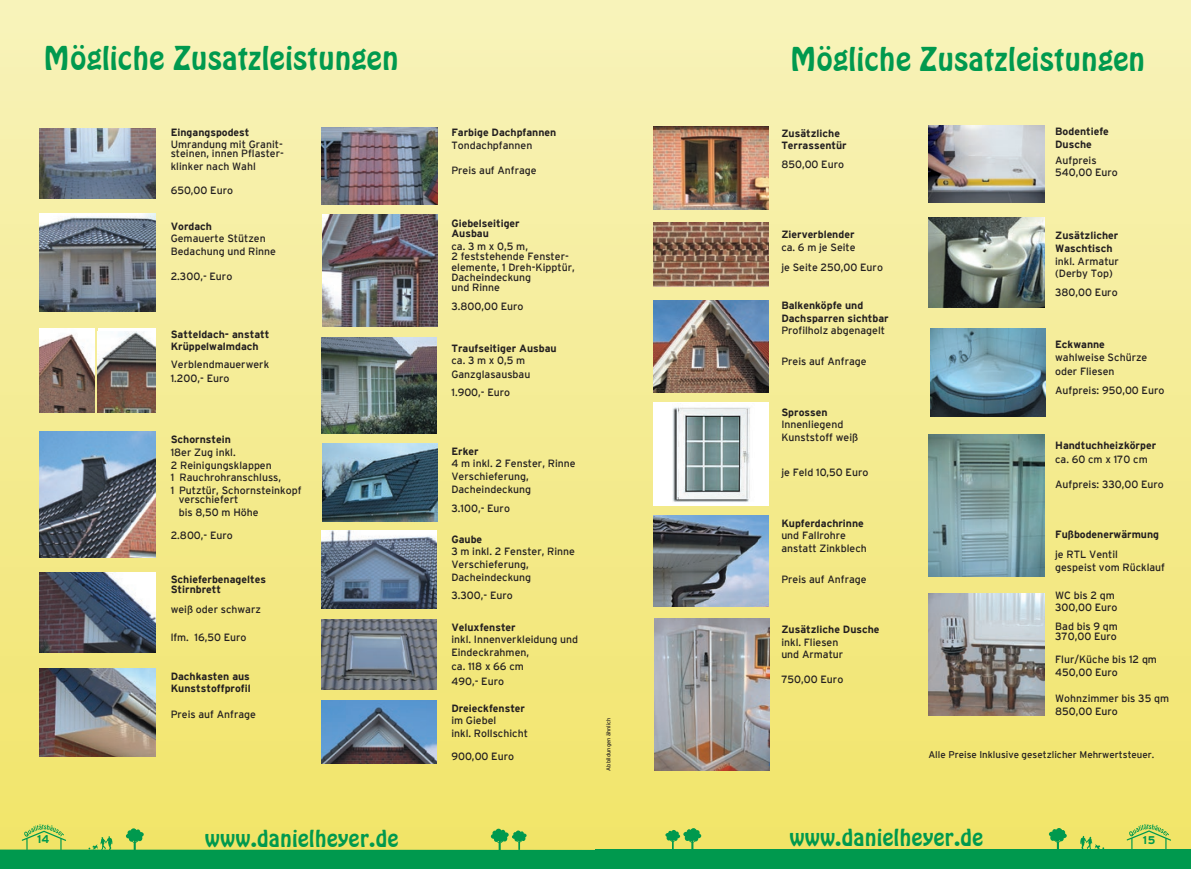
<style>
.page{position:relative;width:1191px;height:869px;background:#fff}
.page>*{position:absolute;margin:0;border:0;box-sizing:border-box;transform-origin:0 0}
.t1{font:31.5px "Hobo BT";color:#00994e}
.t2{font:22.57px "Hobo BT";color:#00994e}
.t3{font:700 11.2px "Interstate";color:#00994e}
.t4{font:10.5px/12.6px "Interstate";color:#231f20}
.t5{font:700 10.5px/12.6px "Interstate";color:#231f20}
.t6{font:9.62px "Interstate";color:#231f20}
.t7{font:5.6px "Interstate";color:#231f20}
</style>
<div class="page">
<div style="left:0;top:0;width:1191px;height:852px;background:linear-gradient(to bottom,#f7f2bb,#f0e369)"></div>
<svg style="left:1126px;top:823px;width:45px;height:25px"></svg>
<div style="left:595px;top:848px;width:596px;height:20px;background:#00994e"></div>
<svg style="left:1049px;top:827px;width:17px;height:22px"></svg>
<svg style="left:1080px;top:835px;width:24px;height:14px"></svg>
<svg style="left:665px;top:827px;width:36px;height:22px"></svg>
<svg style="left:22px;top:823px;width:44px;height:26px"></svg>
<div style="left:0;top:849px;width:596px;height:19px;background:#00994e"></div>
<svg style="left:126px;top:828px;width:18px;height:22px"></svg>
<svg style="left:89px;top:835px;width:23px;height:14px"></svg>
<svg style="left:491px;top:828px;width:35px;height:22px"></svg>
<img style="left:40px;top:128px;width:115px;height:70px">
<img style="left:40px;top:214px;width:115px;height:97px">
<img style="left:321px;top:127px;width:117px;height:77px">
<img style="left:322px;top:215px;width:116px;height:111px">
<img style="left:321px;top:337px;width:116px;height:96px">
<img style="left:322px;top:443px;width:116px;height:78px">
<img style="left:321px;top:530px;width:116px;height:78px">
<img style="left:321px;top:619px;width:116px;height:69px">
<img style="left:321px;top:700px;width:116px;height:63px">
<img style="left:40px;top:431px;width:115px;height:126px">
<img style="left:40px;top:571px;width:115px;height:81px">
<img style="left:40px;top:668px;width:115px;height:88px">
<img style="left:40px;top:328px;width:55px;height:84px">
<div style="left:98px;top:328px;width:57px;height:84px;background:#fff"></div>
<img style="left:98px;top:332px;width:57px;height:80px">
<img style="left:928px;top:218px;width:116px;height:89px">
<img style="left:930px;top:328px;width:115px;height:88px">
<img style="left:928px;top:434px;width:116px;height:142px">
<img style="left:928px;top:593px;width:116px;height:122px">
<img style="left:654px;top:618px;width:115px;height:152px">
<img style="left:653px;top:222px;width:115px;height:64px">
<img style="left:653px;top:300px;width:115px;height:92px">
<img style="left:653px;top:515px;width:115px;height:90px">
<div style="left:653px;top:401px;width:115px;height:104px;background:#fff"></div>
<img style="left:673px;top:407px;width:77px;height:95px">
<img style="left:653px;top:126px;width:116px;height:83px">
<img style="left:928px;top:125px;width:116px;height:78px">
<h1 class="t1" style="left:44px;top:39px;width:357px">Mögliche Zusatzleistungen</h1>
<p class="t5" style="left:171px;top:126px;width:80px">Eingangspodest</p>
<p class="t4" style="left:171px;top:140px;width:115px;line-height:9.1px">Umrandung mit Granit&shy;steinen, innen Pflaster-</p>
<p class="t4" style="left:171px;top:160px;width:87px">klinker nach Wahl</p>
<p class="t4" style="left:171px;top:184px;width:64px">650,00 Euro</p>
<p class="t5" style="left:171px;top:220px;width:43px">Vordach</p>
<p class="t4" style="left:171px;top:232px;width:107px">Gemauerte Stützen<br>Bedachung und Rinne</p>
<p class="t4" style="left:171px;top:270px;width:63px">2.300,- Euro</p>
<p class="t5" style="left:171px;top:327px;width:100px">Satteldach- anstatt<br>Krüppelwalmdach</p>
<p class="t4" style="left:171px;top:357px;width:100px;line-height:14px">Verblendmauerwerk<br>1.200,- Euro</p>
<p class="t5" style="left:171px;top:433px;width:62px">Schornstein</p>
<p class="t4" style="left:171px;top:445px;width:132px">18er Zug inkl.<br>2 Reinigungsklappen<br>1 Rauchrohranschluss,<br>1 Putztür, Schornsteinkopf</p>
<p class="t4" style="left:179px;top:492px;width:81px">verschiefert<br>bis 8,50 m Höhe</p>
<p class="t4" style="left:171px;top:528px;width:64px">2.800,- Euro</p>
<p class="t5" style="left:171px;top:573px;width:97px;line-height:10.5px">Schieferbenageltes<br>Stirnbrett</p>
<p class="t4" style="left:171px;top:602px;width:92px">weiß oder schwarz</p>
<p class="t4" style="left:171px;top:631px;width:77px">lfm. 16,50 Euro</p>
<p class="t5" style="left:171px;top:670px;width:82px">Dachkasten aus<br>Kunststoffprofil</p>
<p class="t4" style="left:171px;top:707px;width:87px">Preis auf Anfrage</p>
<p class="t5" style="left:451px;top:126px;width:106px">Farbige Dachpfannen</p>
<p class="t4" style="left:451px;top:139px;width:82px">Tondachpfannen</p>
<p class="t4" style="left:451px;top:164px;width:87px">Preis auf Anfrage</p>
<p class="t5" style="left:451px;top:218px;width:70px;line-height:10.2px">Giebelseitiger<br>Ausbau</p>
<p class="t4" style="left:451px;top:241px;width:125px;line-height:10.2px">ca. 3 m x 0,5 m,<br>2 feststehende Fenster&shy;elemente, 1 Dreh-Kipptür,<br>Dacheindeckung<br>und Rinne</p>
<p class="t4" style="left:451px;top:300px;width:74px">3.800,00 Euro</p>
<p class="t5" style="left:451px;top:341px;width:107px">Traufseitiger Ausbau</p>
<p class="t4" style="left:451px;top:353px;width:80px;line-height:13.7px">ca. 3 m x 0,5 m<br>Ganzglasausbau</p>
<p class="t4" style="left:451px;top:386px;width:60px">1.900,- Euro</p>
<p class="t5" style="left:451px;top:444px;width:29px">Erker</p>
<p class="t4" style="left:451px;top:457px;width:126px">4 m inkl. 2 Fenster, Rinne<br>Verschieferung,<br>Dacheindeckung</p>
<p class="t4" style="left:451px;top:501px;width:60px">3.100,- Euro</p>
<p class="t5" style="left:451px;top:532px;width:32px">Gaube</p>
<p class="t4" style="left:451px;top:545px;width:125px">3 m inkl. 2 Fenster, Rinne<br>Verschieferung,<br>Dacheindeckung</p>
<p class="t4" style="left:451px;top:588px;width:63px">3.300,- Euro</p>
<p class="t5" style="left:451px;top:620px;width:66px">Veluxfenster</p>
<p class="t4" style="left:451px;top:632px;width:128px;line-height:13.1px">inkl. Innenverkleidung und<br>Eindeckrahmen,<br>ca. 118 x 66 cm</p>
<p class="t4" style="left:451px;top:674px;width:54px">490,- Euro</p>
<p class="t5" style="left:451px;top:701px;width:75px">Dreieckfenster</p>
<p class="t4" style="left:451px;top:714px;width:78px">im Giebel<br>inkl. Rollschicht</p>
<p class="t4" style="left:451px;top:749px;width:64px">900,00 Euro</p>
<p class="t7" style="left:605px;top:770px;width:55px;rotate:-90deg">Abbildungen ähnlich</p>
<h1 class="t1" style="left:790px;top:40px;width:357px">Mögliche Zusatzleistungen</h1>
<p class="t5" style="left:781px;top:127px;width:67px">Zusätzliche<br>Terrassentür</p>
<p class="t4" style="left:781px;top:158px;width:64px">850,00 Euro</p>
<p class="t5" style="left:781px;top:228px;width:75px">Zierverblender</p>
<p class="t4" style="left:781px;top:236px;width:103px;line-height:20.8px">ca. 6 m je Seite<br>je Seite 250,00 Euro</p>
<p class="t5" style="left:781px;top:299px;width:109px">Balkenköpfe und<br>Dachsparren sichtbar</p>
<p class="t4" style="left:781px;top:324px;width:105px">Profilholz abgenagelt</p>
<p class="t4" style="left:781px;top:355px;width:87px">Preis auf Anfrage</p>
<p class="t5" style="left:781px;top:405px;width:48px">Sprossen</p>
<p class="t4" style="left:781px;top:418px;width:78px">Innenliegend<br>Kunststoff weiß</p>
<p class="t4" style="left:781px;top:466px;width:89px">je Feld 10,50 Euro</p>
<p class="t5" style="left:781px;top:516px;width:84px">Kupferdachrinne</p>
<p class="t4" style="left:781px;top:529px;width:87px">und Fallrohre anstatt Zinkblech</p>
<p class="t4" style="left:781px;top:572px;width:87px">Preis auf Anfrage</p>
<p class="t5" style="left:781px;top:622px;width:100px">Zusätzliche Dusche</p>
<p class="t4" style="left:781px;top:635px;width:63px">inkl. Fliesen und Armatur</p>
<p class="t4" style="left:781px;top:673px;width:63px">750,00 Euro</p>
<p class="t5" style="left:1055px;top:125px;width:55px">Bodentiefe<br>Dusche</p>
<p class="t4" style="left:1055px;top:154px;width:64px">Aufpreis<br>540,00 Euro</p>
<p class="t5" style="left:1055px;top:229px;width:65px">Zusätzlicher<br>Waschtisch</p>
<p class="t4" style="left:1055px;top:254px;width:65px">inkl. Armatur (Derby Top)</p>
<p class="t4" style="left:1055px;top:285px;width:64px">380,00 Euro</p>
<p class="t5" style="left:1055px;top:338px;width:51px">Eckwanne</p>
<p class="t4" style="left:1055px;top:350px;width:94px;line-height:13.7px">wahlweise Schürze oder Fliesen</p>
<p class="t4" style="left:1055px;top:383px;width:111px">Aufpreis: 950,00 Euro</p>
<p class="t5" style="left:1055px;top:439px;width:102px">Handtuchheizkörper</p>
<p class="t4" style="left:1055px;top:453px;width:94px">ca. 60 cm x 170 cm</p>
<p class="t4" style="left:1055px;top:477px;width:110px">Aufpreis: 330,00 Euro</p>
<p class="t5" style="left:1055px;top:528px;width:105px">Fußbodenerwärmung</p>
<p class="t4" style="left:1055px;top:547px;width:111px">je RTL Ventil<br>gespeist vom Rücklauf</p>
<p class="t4" style="left:1055px;top:588px;width:64px">WC bis 2 qm<br>300,00 Euro</p>
<p class="t4" style="left:1055px;top:620px;width:64px;line-height:10.5px">Bad bis 9 qm<br>370,00 Euro</p>
<p class="t4" style="left:1055px;top:653px;width:103px">Flur/Küche bis 12 qm<br>450,00 Euro</p>
<p class="t4" style="left:1055px;top:692px;width:115px">Wohnzimmer bis 35 qm<br>850,00 Euro</p>
<p class="t6" style="left:928px;top:749px;width:227px">Alle Preise Inklusive gesetzlicher Mehrwertsteuer.</p>
<p class="t3" style="left:37px;top:832px;width:14px">14</p>
<h2 class="t2" style="left:205px;top:824px;width:195px">www.danielheyer.de</h2>
<h2 class="t2" style="left:789px;top:823px;width:195px">www.danielheyer.de</h2>
<p class="t3" style="left:1143px;top:833px;width:14px">15</p>
</div>
